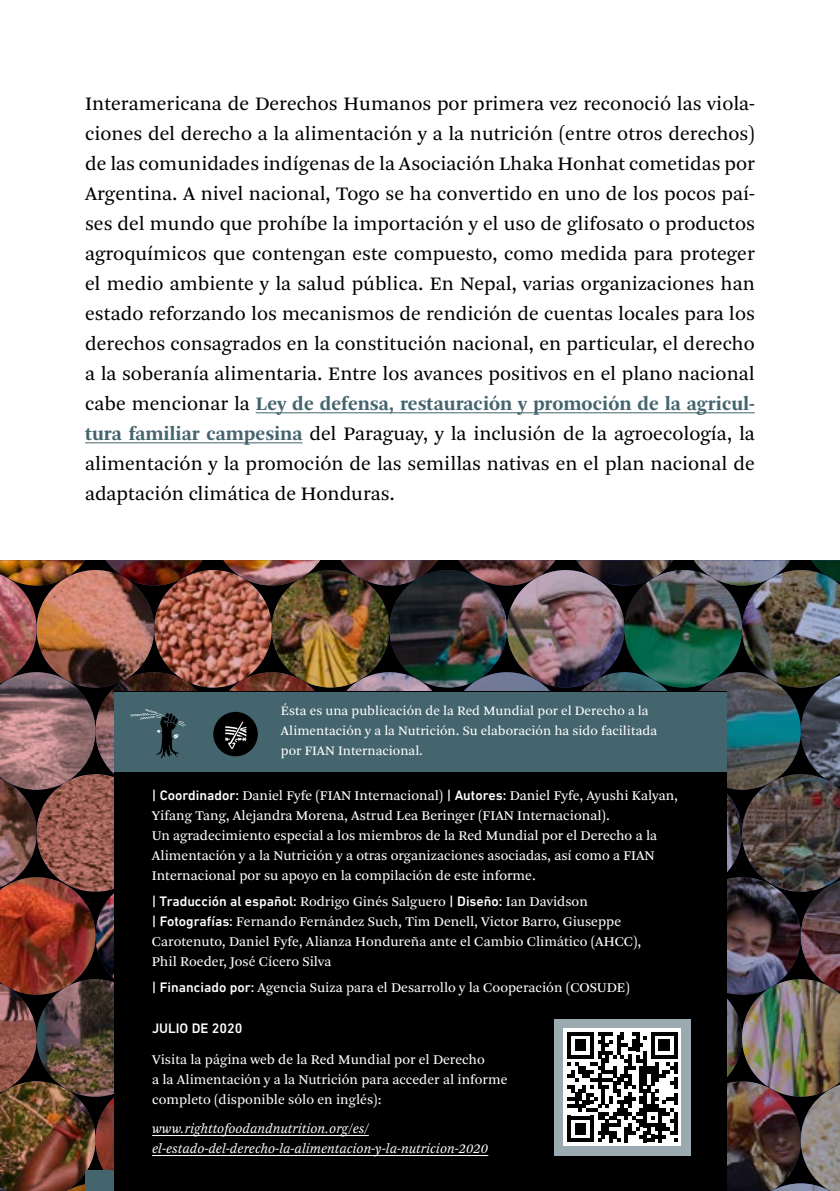
<style>
.page{position:relative;width:840px;height:1191px;background:#fff}
.page>*{position:absolute;margin:0;border:0;box-sizing:border-box;transform-origin:0 0}
._02_Txt_Base_ESP{font:20px/30px "Arnhem Pro Blond";color:#000;text-align:justify}
._04_Imprint{font:14px/20px "Arnhem Pro Blond";color:#fff}
._04_Imprint-2{font:italic 14px/20px "Arnhem Pro Blond";color:#fff}
._04_Imprint-3{font:500 14px "DIN Next LT Pro";color:#fff}
._04_Imprint-4{font:13.6px/20px "Arnhem Pro Blond";color:#fff}
.s1{font-family:"Arnhem Pro";font-weight:700;color:#44646e}
.s2{font-family:"DIN Next LT Pro";font-weight:500}
</style>
<div class="page">
<hr style="left:255px;top:412px;width:499px;height:1px;background:#44646e">
<hr style="left:85px;top:442px;width:217px;height:1px;background:#44646e">
<img style="left:0;top:560px;width:839px;height:631px">
<hr style="left:152px;top:1135px;width:216px;height:1px;background:#fff">
<hr style="left:152px;top:1155px;width:336px;height:1px;background:#fff">
<p class="_02_Txt_Base_ESP" style="left:85px;top:89px;width:670px">Interamericana de Derechos Humanos por primera vez reconoció las viola&shy;ciones del derecho a la alimentación y a la nutrición (entre otros derechos) de las comunidades indígenas de la Asociación Lhaka Honhat cometidas por Argentina. A nivel nacional, Togo se ha convertido en uno de los pocos paí&shy;ses del mundo que prohíbe la importación y el uso de glifosato o productos agroquímicos que contengan este compuesto, como medida para proteger el medio ambiente y la salud pública. En Nepal, varias organizaciones han estado reforzando los mecanismos de rendición de cuentas locales para los derechos consagrados en la constitución nacional, en particular, el derecho a la soberanía alimentaria. Entre los avances positivos en el plano nacional cabe mencionar la <span class="s1">Ley de defensa, restauración y promoción de la agricul&shy;tura familiar campesina</span> del Paraguay, y la inclusión de la agroecología, la alimentación y la promoción de las semillas nativas en el plan nacional de adaptación climática de Honduras.</p>
<p class="_04_Imprint-4" style="left:281px;top:700px;width:377px">Ésta es una publicación de la Red Mundial por el Derecho a la<br>Alimentación y a la Nutrición. Su elaboración ha sido facilitada por FIAN Internacional.</p>
<p class="_04_Imprint" style="left:152px;top:786px;width:527px"><span class="s2">| Coordinador:</span> Daniel Fyfe (FIAN Internacional) <span class="s2">| Autores:</span> Daniel Fyfe, Ayushi Kalyan, Yifang Tang, Alejandra Morena, Astrud Lea Beringer (FIAN Internacional).<br>Un agradecimiento especial a los miembros de la Red Mundial por el Derecho a la Alimentación y a la Nutrición y a otras organizaciones asociadas, así como a FIAN Internacional por su apoyo en la compilación de este informe.</p>
<p class="_04_Imprint" style="left:152px;top:891px;width:491px"><span class="s2">| Traducción al español:</span> Rodrigo Ginés Salguero <span class="s2">| Diseño:</span> Ian Davidson<br><span class="s2">| Fotografías:</span> Fernando Fernández Such, Tim Denell, Victor Barro, Giuseppe Carotenuto, Daniel Fyfe, Alianza Hondureña ante el Cambio Climático (AHCC), Phil Roeder, José Cícero Silva</p>
<p class="_04_Imprint" style="left:152px;top:977px;width:479px"><span class="s2">| Financiado por:</span> Agencia Suiza para el Desarrollo y la Cooperación (COSUDE)</p>
<p class="_04_Imprint-3" style="left:152px;top:1019px;width:92px">JULIO DE 2020</p>
<p class="_04_Imprint" style="left:152px;top:1049px;width:357px">Visita la página web de la Red Mundial por el Derecho<br>a la Alimentación y a la Nutrición para acceder al informe completo (disponible sólo en inglés):</p>
<p class="_04_Imprint-2" style="left:152px;top:1118px;width:337px">www.righttofoodandnutrition.org/es/ el-estado-del-derecho-la-alimentacion-y-la-nutricion-2020</p>
</div>
